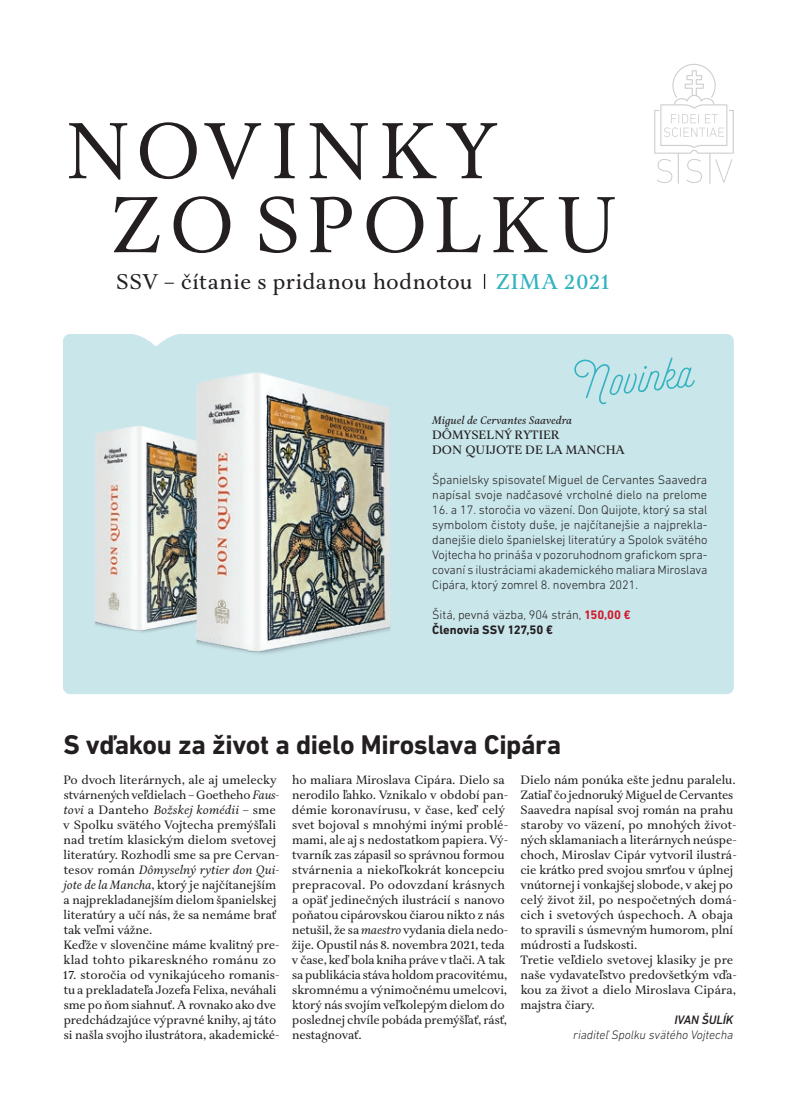
<style>
.page{position:relative;width:787px;height:1099px;background:#fff}
.page>*{position:absolute;margin:0;border:0;box-sizing:border-box;transform-origin:0 0}
.K-hlavny_titul{font:81.75px "Aria Text G1";letter-spacing:.085em;color:#231f20}
.t1{font:52.5px "Selfie";color:#34b2c0}
.K-text_katalog{font:700 27.5px "DIN Next LT Pro";letter-spacing:-.015em;color:#231f20}
.K-hlavny_titul-2{font:22px "Aria Text G2";letter-spacing:.015em;color:#231f20}
.K-text_katalog-2{font:12.5px/15px "Aria Text G2";letter-spacing:-.005em;color:#231f20}
.K-text_katalog-3{font:300 12.5px/15px "DIN Next LT Pro";letter-spacing:-.005em;color:#231f20}
.K-tuitul_kniha{font:12.5px "Aria Text G3";letter-spacing:-.005em;color:#231f20}
.K-text_katalog-4{font:italic 300 12.5px "DIN Next LT Pro";letter-spacing:-.005em;color:#231f20}
.K-CENA_CLENOVIA{font:700 12.5px "DIN Next LT Pro";color:#231f20}
.K-text_katalog-5{font:italic 500 12.5px "DIN Next LT Pro";letter-spacing:-.005em;color:#231f20}
.K-autor_knihy{font:italic 11.25px "Aria Text G3";color:#231f20}
.s1{font-family:"Aria Text G3";color:#34b2c0}
.s2{font-weight:700;color:#d11c2f}
.s3{font-style:italic}
</style>
<div class="page">
<div style="left:63px;top:334px;width:670px;height:360px;background:#c9e6eb"></div>
<svg style="left:484px;top:274px;width:1px;height:15px"></svg>
<svg style="left:654px;top:64px;width:79px;height:120px"></svg>
<img style="left:70px;top:411px;width:91px;height:235px">
<img style="left:161px;top:352px;width:260px;height:321px">
<p class="K-hlavny_titul" style="left:65px;top:102px;width:433px">NOVINKY</p>
<p class="K-hlavny_titul" style="left:110px;top:176px;width:509px">ZO SPOLKU</p>
<p class="K-hlavny_titul-2" style="left:116px;top:268px;width:495px">SSV – čítanie s pridanou hodnotou <span class="s1">ZIMA 2021</span></p>
<p class="t1" style="left:573px;top:352px;width:118px;rotate:-6deg">Novinka</p>
<p class="K-autor_knihy" style="left:432px;top:413px;width:141px">Miguel de Cervantes Saavedra</p>
<p class="K-tuitul_kniha" style="left:432px;top:427px;width:129px">DÔMYSELNÝ RYTIER</p>
<p class="K-tuitul_kniha" style="left:432px;top:442px;width:194px">DON QUIJOTE DE LA MANCHA</p>
<p class="K-text_katalog-3" style="left:432px;top:472px;width:277px">Španielsky spisovateľ Miguel de Cervantes Saavedra napísal svoje nadčasové vrcholné dielo na prelome</p>
<p class="K-text_katalog-3" style="left:432px;top:502px;width:277px;text-align:justify">16. a 17. storočia vo väzení. Don Quijote, ktorý sa stal symbolom čistoty duše, je najčítanejšie a najprekla&shy;danejšie dielo španielskej literatúry a Spolok svätého Vojtecha ho prináša v pozoruhodnom grafickom spra&shy;covaní s ilustráciami akademického maliara Miroslava Cipára, ktorý zomrel 8. novembra 2021.</p>
<p class="K-text_katalog-3" style="left:432px;top:607px;width:200px">Šitá, pevná väzba, 904 strán, <span class="s2">150,00 €</span></p>
<p class="K-CENA_CLENOVIA" style="left:432px;top:622px;width:122px">Členovia SSV 127,50 €</p>
<p class="K-text_katalog" style="left:63px;top:728px;width:499px">S vďakou za život a dielo Miroslava Cipára</p>
<p class="K-text_katalog-2" style="left:63px;top:773px;width:218px">Po dvoch literárnych, ale aj umelecky stvárnených veľdielach – Goetheho <span class="s3">Faus&shy;tovi</span> a Danteho <span class="s3">Božskej komédii</span> – sme v Spolku svätého Vojtecha premýšľali nad tretím klasickým dielom svetovej literatúry. Rozhodli sme sa pre Cervan&shy;tesov román <span class="s3">Dômyselný rytier don Qui&shy;jote de la Mancha</span>, ktorý je najčítanejším a najprekladanejším dielom španielskej literatúry a učí nás, že sa nemáme brať tak veľmi vážne.</p>
<p class="K-text_katalog-2" style="left:63px;top:938px;width:218px">Keďže v slovenčine máme kvalitný pre&shy;klad tohto pikareskného románu zo</p>
<p class="K-text_katalog-2" style="left:63px;top:968px;width:218px">17. storočia od vynikajúceho romanis&shy;tu a prekladateľa Jozefa Felixa, neváhali sme po ňom siahnuť. A rovnako ako dve predchádzajúce výpravné knihy, aj táto si našla svojho ilustrátora, akademické-</p>
<p class="K-text_katalog-2" style="left:292px;top:773px;width:218px">ho maliara Miroslava Cipára. Dielo sa nerodilo ľahko. Vznikalo v období pan&shy;démie koronavírusu, v čase, keď celý svet bojoval s mnohými inými problé&shy;mami, ale aj s nedostatkom papiera. Vý&shy;tvarník zas zápasil so správnou formou stvárnenia a niekoľkokrát koncepciu prepracoval. Po odovzdaní krásnych a opäť jedinečných ilustrácií s nanovo poňatou cipárovskou čiarou nikto z nás netušil, že sa <span class="s3">maestro</span> vydania diela nedo&shy;žije. Opustil nás 8. novembra 2021, teda v čase, keď bola kniha práve v tlači. A tak sa publikácia stáva holdom pracovitému, skromnému a výnimočnému umelcovi, ktorý nás svojím veľkolepým dielom do poslednej chvíle pobáda premýšľať, rásť, nestagnovať.</p>
<p class="K-text_katalog-2" style="left:520px;top:773px;width:218px">Dielo nám ponúka ešte jednu paralelu.<br>Zatiaľ čo jednoruký Miguel de Cervantes Saavedra napísal svoj román na prahu staroby vo väzení, po mnohých život&shy;ných sklamaniach a literárnych neúspe&shy;choch, Miroslav Cipár vytvoril ilustrá&shy;cie krátko pred svojou smrťou v úplnej vnútornej i vonkajšej slobode, v akej po celý život žil, po nespočetných domá&shy;cich i svetových úspechoch. A obaja to spravili s úsmevným humorom, plní múdrosti a ľudskosti.</p>
<p class="K-text_katalog-2" style="left:520px;top:953px;width:218px">Tretie veľdielo svetovej klasiky je pre naše vydavateľstvo predovšetkým vďa&shy;kou za život a dielo Miroslava Cipára, majstra čiary.</p>
<p class="K-text_katalog-5" style="left:674px;top:1012px;width:61px">IVAN ŠULÍK</p>
<p class="K-text_katalog-4" style="left:573px;top:1027px;width:161px">riaditeľ Spolku svätého Vojtecha</p>
</div>
